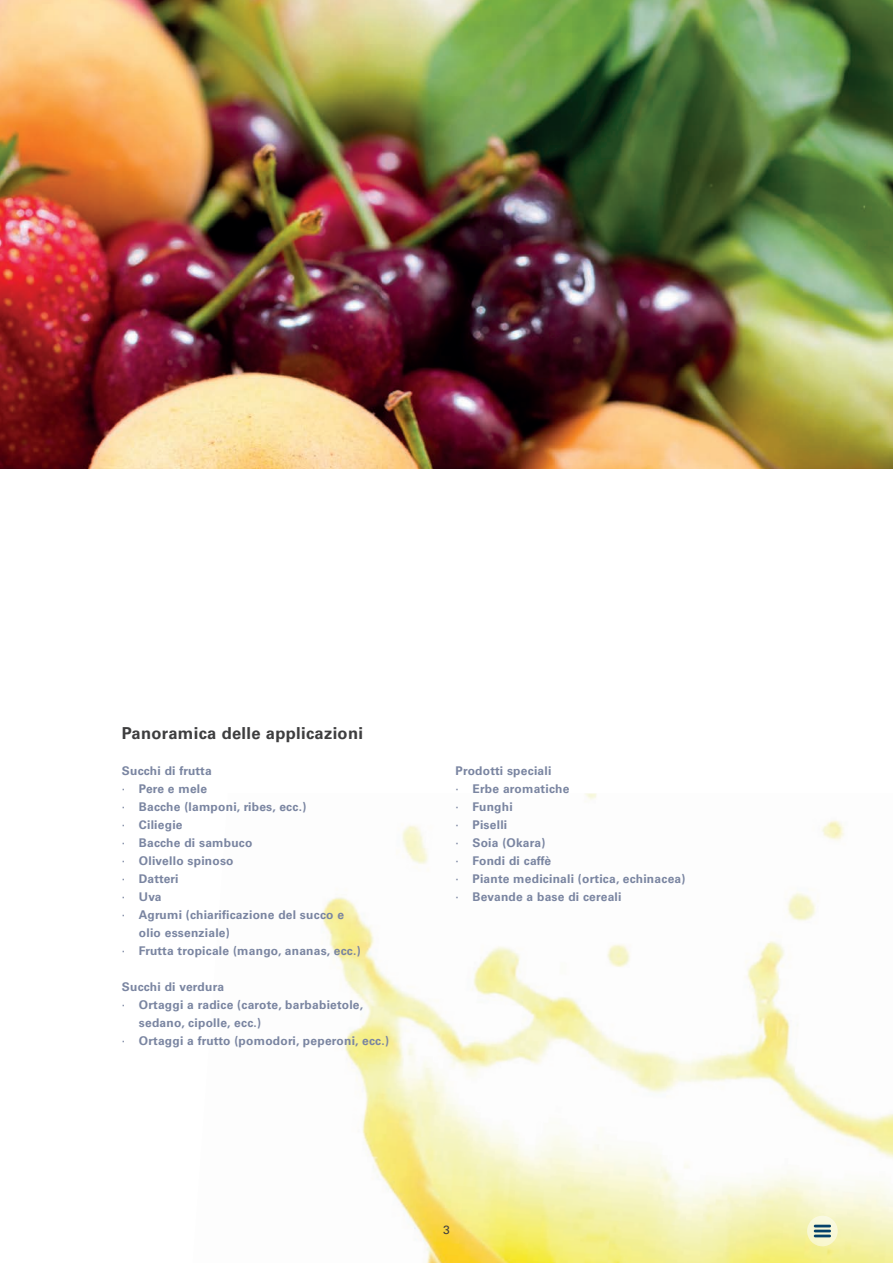
<style>
.page{position:relative;width:893px;height:1263px;background:#fff}
.page>*{position:absolute;margin:0;border:0;box-sizing:border-box;transform-origin:0 0}
.t1{font:700 16.5px "Univers LT Pro 65";letter-spacing:.02em;color:#3e3e3f}
.t2{font:700 12px/18px "Univers LT Pro 65";letter-spacing:.02em;color:#7a85a1}
.t3{font:700 12px "Univers LT Pro 65";letter-spacing:-.005em;color:#7a85a1}
.t4{font:12px "Univers LT Pro 55 Roman";color:#3e3e3f}
.s1{font-family:"Univers LT Pro 55 Roman";font-weight:400}
</style>
<div class="page">
<img style="left:322px;top:793px;width:571px;height:470px">
<img style="left:0;top:0;width:893px;height:468px">
<svg style="left:807px;top:1216px;width:31px;height:30px"></svg>
<svg style="left:814px;top:1225px;width:17px;height:2px"></svg>
<hr style="left:814px;top:1229px;width:17px;height:3px;background:#05426a">
<hr style="left:814px;top:1234px;width:17px;height:3px;background:#05426a">
<h1 class="t1" style="left:122px;top:722px;width:243px">Panoramica delle applicazioni</h1>
<p class="t2" style="left:122px;top:761px;width:91px">Succhi di frutta</p>
<p class="t2" style="left:122px;top:779px;width:87px"><span class="s1">∙</span> Pere e mele</p>
<p class="t2" style="left:122px;top:797px;width:186px"><span class="s1">∙</span> Bacche (lamponi, ribes, ecc.)</p>
<p class="t2" style="left:122px;top:815px;width:62px"><span class="s1">∙</span> Ciliegie</p>
<p class="t2" style="left:122px;top:833px;width:132px"><span class="s1">∙</span> Bacche di sambuco</p>
<p class="t2" style="left:122px;top:851px;width:113px"><span class="s1">∙</span> Olivello spinoso</p>
<p class="t3" style="left:122px;top:871px;width:58px"><span class="s1">∙</span> Datteri</p>
<p class="t2" style="left:122px;top:887px;width:41px"><span class="s1">∙</span> Uva</p>
<p class="t2" style="left:122px;top:905px;width:224px"><span class="s1">∙</span> Agrumi (chiarificazione del succo e</p>
<p class="t2" style="left:139px;top:923px;width:92px">olio essenziale)</p>
<p class="t2" style="left:122px;top:941px;width:240px"><span class="s1">∙</span> Frutta tropicale (mango, ananas, ecc.)</p>
<p class="t2" style="left:122px;top:977px;width:104px">Succhi di verdura</p>
<p class="t2" style="left:122px;top:995px;width:243px"><span class="s1">∙</span> Ortaggi a radice (carote, barbabietole,</p>
<p class="t2" style="left:139px;top:1013px;width:124px">sedano, cipolle, ecc.)</p>
<p class="t2" style="left:122px;top:1031px;width:269px"><span class="s1">∙</span> Ortaggi a frutto (pomodori, peperoni, ecc.)</p>
<p class="t2" style="left:455px;top:761px;width:232px">Prodotti speciali<br><span class="s1">∙</span> Erbe aromatiche<br><span class="s1">∙</span> Funghi<br><span class="s1">∙</span> Piselli<br><span class="s1">∙</span> Soia (Okara)<br><span class="s1">∙</span> Fondi di caffè<br><span class="s1">∙</span> Piante medicinali (ortica, echinacea) <span class="s1">∙</span> Bevande a base di cereali</p>
<p class="t4" style="left:443px;top:1221px;width:8px">3</p>
</div>
